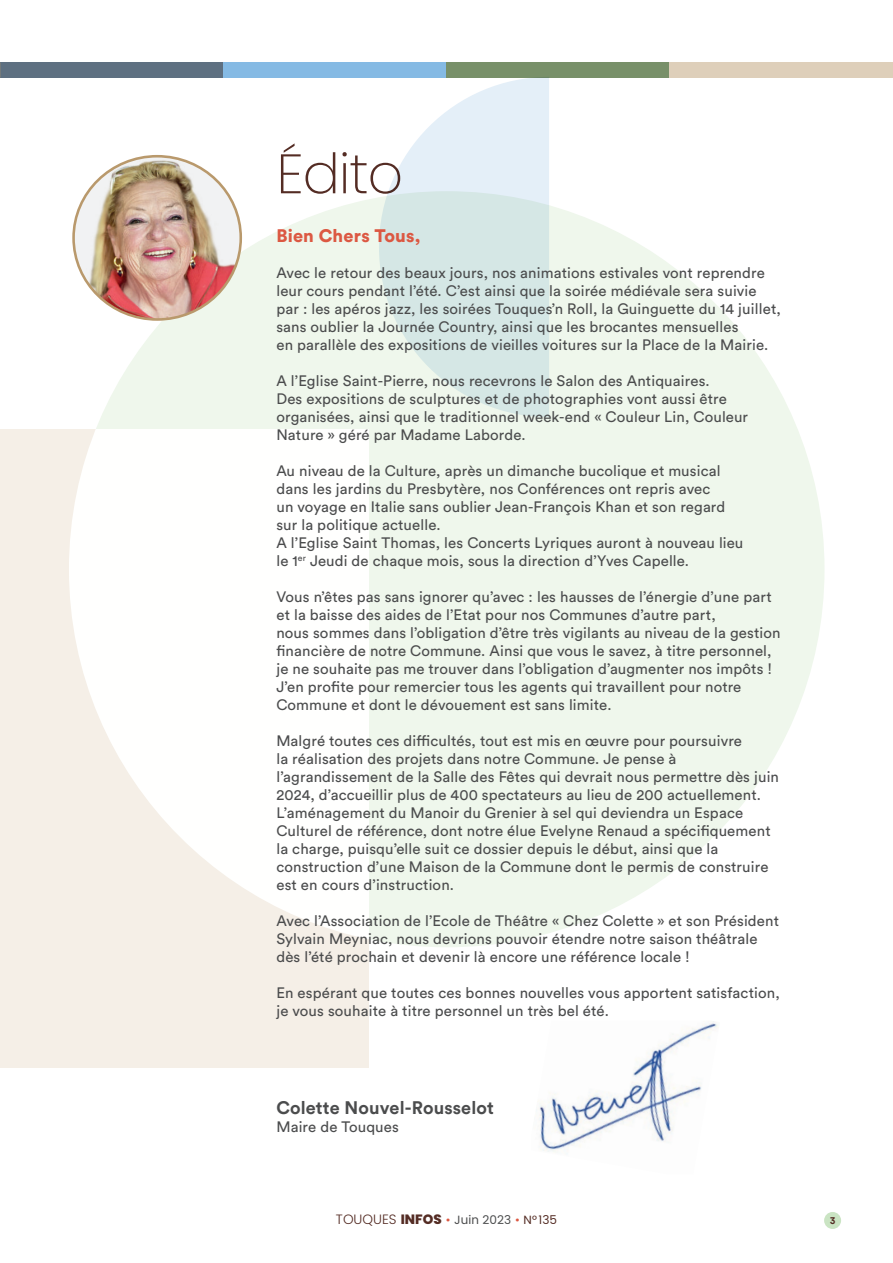
<style>
.page{position:relative;width:893px;height:1263px;background:#fff}
.page>*{position:absolute;margin:0;border:0;box-sizing:border-box;transform-origin:0 0}
.Align_Left_40pt_Size{font:200 55.5px "Poppins";letter-spacing:-.02em;color:#542c24}
.t1{font:700 18px "Circular Std";letter-spacing:.01em;color:#4b4c4d}
.t2{font:900 18px "Circular Std";letter-spacing:.01em;color:#dc5842}
.t3{font:15px/18px "Circular Std";letter-spacing:.01em;color:#4b4c4d}
.t4{font:12px "Poppins";color:#4b4c4d}
.BODY_TEXTE{font:700 10.5px "Circular Std";color:#542c24;scale:.9 1}
.s1{font-weight:300;font-size:13.5px;color:#542c24}
.s2{font-weight:800;font-size:13.5px;color:#542c24}
.s3{color:#dc5842}
.s4{color:#542c24}
</style>
<div class="page">
<div style="left:0;top:429px;width:369px;height:638px;background:#f5efe7"></div>
<div style="left:69px;top:191px;width:755px;height:756px;background:linear-gradient(to right,#fdfefc,#ebf5e7);border-radius:50%"></div>
<div style="left:824px;top:1212px;width:17px;height:17px;background:#cae4c3;border-radius:50%"></div>
<div style="left:0;top:62px;width:223px;height:16px;background:#5e7081"></div>
<div style="left:223px;top:62px;width:223px;height:16px;background:#85bae4"></div>
<div style="left:446px;top:62px;width:224px;height:16px;background:#789069"></div>
<div style="left:670px;top:62px;width:223px;height:16px;background:#decfba"></div>
<img style="left:74px;top:156px;width:167px;height:163px;border-radius:79px">
<svg style="left:379px;top:77px;width:170px;height:340px;fill:#d5e7e5"></svg>
<img style="left:539px;top:1021px;width:179px;height:131px">
<p class="Align_Left_40pt_Size" style="left:276px;top:142px;width:128px">Édito</p>
<p class="t2" style="left:276px;top:224px;width:146px">Bien Chers Tous,</p>
<p class="t3" style="left:276px;top:264px;width:506px">Avec le retour des beaux jours, nos animations estivales vont reprendre leur cours pendant l’été. C’est ainsi que la soirée médiévale sera suivie par : les apéros jazz, les soirées Touques’n Roll, la Guinguette du 14 juillet, sans oublier la Journée Country, ainsi que les brocantes mensuelles</p>
<p class="t3" style="left:276px;top:336px;width:493px">en parallèle des expositions de vieilles voitures sur la Place de la Mairie.</p>
<p class="t3" style="left:276px;top:372px;width:435px">A l’Eglise Saint-Pierre, nous recevrons le Salon des Antiquaires.</p>
<p class="t3" style="left:276px;top:390px;width:473px">Des expositions de sculptures et de photographies vont aussi être organisées, ainsi que le traditionnel week-end « Couleur Lin, Couleur<br>Nature » géré par Madame Laborde.</p>
<p class="t3" style="left:276px;top:462px;width:446px">Au niveau de la Culture, après un dimanche bucolique et musical</p>
<p class="t3" style="left:276px;top:480px;width:436px">dans les jardins du Presbytère, nos Conférences ont repris avec</p>
<p class="t3" style="left:276px;top:498px;width:450px">un voyage en Italie sans oublier Jean-François Khan et son regard</p>
<p class="t3" style="left:276px;top:516px;width:166px">sur la politique actuelle.</p>
<p class="t3" style="left:276px;top:534px;width:469px">A l’Eglise Saint Thomas, les Concerts Lyriques auront à nouveau lieu</p>
<p class="t3" style="left:276px;top:552px;width:414px">le 1<sup>er</sup> Jeudi de chaque mois, sous la direction d’Yves Capelle.</p>
<p class="t3" style="left:276px;top:588px;width:497px">Vous n’êtes pas sans ignorer qu’avec : les hausses de l’énergie d’une part et la baisse des aides de l’Etat pour nos Communes d’autre part,</p>
<p class="t3" style="left:276px;top:624px;width:506px">nous sommes dans l’obligation d’être très vigilants au niveau de la gestion financière de notre Commune. Ainsi que vous le savez, à titre personnel, je ne souhaite pas me trouver dans l’obligation d’augmenter nos impôts !</p>
<p class="t3" style="left:276px;top:678px;width:467px">J’en profite pour remercier tous les agents qui travaillent pour notre<br>Commune et dont le dévouement est sans limite.</p>
<p class="t3" style="left:276px;top:732px;width:467px">Malgré toutes ces difficultés, tout est mis en œuvre pour poursuivre</p>
<p class="t3" style="left:276px;top:750px;width:504px">la réalisation des projets dans notre Commune. Je pense à l’agrandissement de la Salle des Fêtes qui devrait nous permettre dès juin 2024, d’accueillir plus de 400 spectateurs au lieu de 200 actuellement.<br>L’aménagement du Manoir du Grenier à sel qui deviendra un Espace Culturel de référence, dont notre élue Evelyne Renaud a spécifiquement la charge, puisqu’elle suit ce dossier depuis le début, ainsi que la construction d’une Maison de la Commune dont le permis de construire est en cours d’instruction.</p>
<p class="t3" style="left:276px;top:912px;width:504px">Avec l’Association de l’Ecole de Théâtre « Chez Colette » et son Président<br>Sylvain Meyniac, nous devrions pouvoir étendre notre saison théâtrale dès l’été prochain et devenir là encore une référence locale !</p>
<p class="t3" style="left:276px;top:984px;width:505px">En espérant que toutes ces bonnes nouvelles vous apportent satisfaction, je vous souhaite à titre personnel un très bel été.</p>
<p class="t1" style="left:276px;top:1096px;width:219px">Colette Nouvel-Rousselot</p>
<p class="t3" style="left:276px;top:1117px;width:124px">Maire de Touques</p>
<p class="t4" style="left:336px;top:1211px;width:223px"><span class="s1">TOUQUES</span> <span class="s2">INFOS</span> <span class="s3">•</span> Juin 2023 <span class="s3">•</span> <span class="s4">N° 135</span></p>
<p class="BODY_TEXTE" style="left:830px;top:1213px;width:7px">3</p>
</div>
